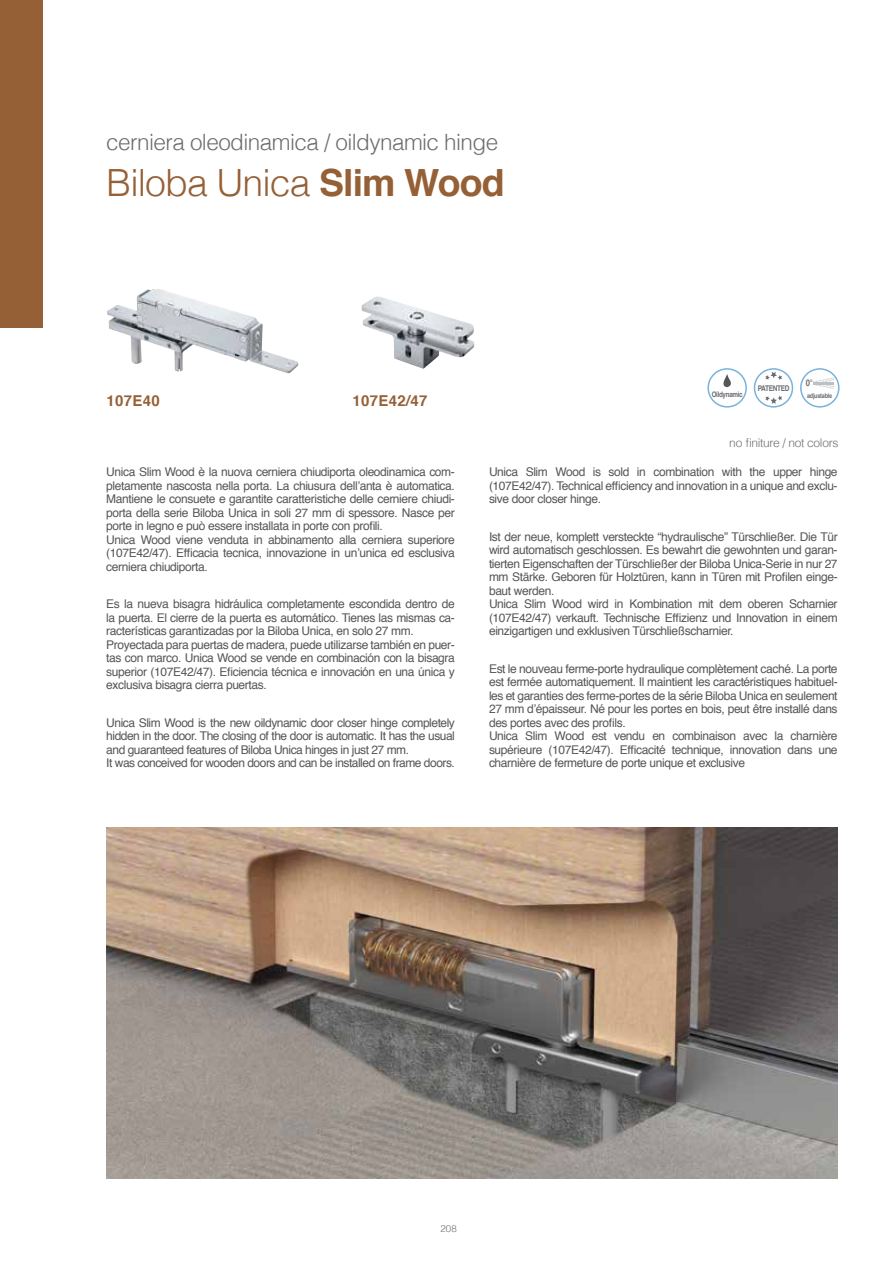
<style>
.page{position:relative;width:893px;height:1263px;background:#fff}
.page>*{position:absolute;margin:0;border:0;box-sizing:border-box;transform-origin:0 0}
.t1{font:300 37.5px "Helvetica";letter-spacing:-.025em;color:#966036}
.t2{font:300 22.5px "Helvetica";letter-spacing:-.025em;color:#6a6d70}
.t3{font:700 15px "Helvetica";letter-spacing:.02em;color:#966036}
.t4{font:12px/13.5px "Helvetica";letter-spacing:-.03em;color:#555659}
.t5{font:300 12px "Helvetica";letter-spacing:-.025em;color:#6a6d70}
.t6{font:300 9.75px "Helvetica";color:#6a6d70}
.t7{font:700 9.3px "Helvetica LT Std";color:#6a6d70;scale:.83 1}
.t8{font:700 7.8px "Helvetica LT Std";letter-spacing:-.05em;color:#6a6d70;scale:.83 1}
.t9{font:700 7.65px "Helvetica LT Std";letter-spacing:-.05em;color:#6a6d70;scale:.83 1}
.t10{font:700 6.6px "Helvetica LT Std";letter-spacing:-.04em;color:#6a6d70;scale:.83 1}
.s1{font-weight:700}
</style>
<div class="page">
<div style="left:0;top:0;width:43px;height:327px;background:#966036"></div>
<img style="left:106px;top:827px;width:732px;height:351px">
<svg style="left:765px;top:396px;width:17px;height:8px"></svg>
<svg style="left:765px;top:372px;width:17px;height:8px"></svg>
<div style="left:754px;top:368px;width:39px;height:40px;border:2px solid #79b2db;border-radius:50%"></div>
<svg style="left:813px;top:378px;width:21px;height:10px"></svg>
<div style="left:800px;top:368px;width:39px;height:40px;border:2px solid #79b2db;border-radius:50%"></div>
<svg style="left:723px;top:374px;width:8px;height:13px"></svg>
<div style="left:707px;top:368px;width:40px;height:40px;border:2px solid #79b2db;border-radius:50%"></div>
<img style="left:107px;top:289px;width:80px;height:83px">
<img style="left:361px;top:297px;width:75px;height:72px">
<h2 class="t2" style="left:106px;top:123px;width:393px">cerniera oleodinamica / oildynamic hinge</h2>
<h1 class="t1" style="left:106px;top:150px;width:400px">Biloba Unica <span class="s1">Slim Wood</span></h1>
<p class="t3" style="left:107px;top:389px;width:55px">107E40</p>
<p class="t3" style="left:353px;top:389px;width:76px">107E42/47</p>
<p class="t9" style="left:712px;top:389px;width:39px">Oildynamic</p>
<p class="t8" style="left:758px;top:384px;width:40px">PATENTED</p>
<p class="t7" style="left:806px;top:377px;width:10px">0°</p>
<p class="t10" style="left:807px;top:392px;width:32px">adjustable</p>
<p class="t5" style="left:729px;top:432px;width:111px">no finiture / not colors</p>
<p class="t4" style="left:106px;top:466px;width:350px">Unica Slim Wood è la nuova cerniera chiudiporta oleodinamica com&shy;pletamente nascosta nella porta. La chiusura dell’anta è automatica.<br>Mantiene le consuete e garantite caratteristiche delle cerniere chiudi&shy;porta della serie Biloba Unica in soli 27 mm di spessore. Nasce per porte in legno e può essere installata in porte con profili.<br>Unica Wood viene venduta in abbinamento alla cerniera superiore (107E42/47). Efficacia tecnica, innovazione in un’unica ed esclusiva cerniera chiudiporta.</p>
<p class="t4" style="left:106px;top:598px;width:350px">Es la nueva bisagra hidráulica completamente escondida dentro de la puerta. El cierre de la puerta es automático. Tienes las mismas ca&shy;racterísticas garantizadas por la Biloba Unica, en solo 27 mm.<br>Proyectada para puertas de madera, puede utilizarse también en puer&shy;tas con marco. Unica Wood se vende en combinación con la bisagra superior (107E42/47). Eficiencia técnica e innovación en una única y exclusiva bisagra cierra puertas.</p>
<p class="t4" style="left:106px;top:716px;width:350px">Unica Slim Wood is the new oildynamic door closer hinge completely hidden in the door. The closing of the door is automatic. It has the usual and guaranteed features of Biloba Unica hinges in just 27 mm.<br>It was conceived for wooden doors and can be installed on frame doors.</p>
<p class="t4" style="left:489px;top:466px;width:350px;text-align:justify">Unica Slim Wood is sold in combination with the upper hinge (107E42/47). Technical efficiency and innovation in a unique and exclu&shy;sive door closer hinge.</p>
<p class="t4" style="left:489px;top:530px;width:350px">Ist der neue, komplett versteckte “hydraulische” Türschließer. Die Tür wird automatisch geschlossen. Es bewahrt die gewohnten und garan&shy;tierten Eigenschaften der Türschließer der Biloba Unica-Serie in nur 27 mm Stärke. Geboren für Holztüren, kann in Türen mit Profilen einge&shy;baut werden.<br>Unica Slim Wood wird in Kombination mit dem oberen Scharnier (107E42/47) verkauft. Technische Effizienz und Innovation in einem einzigartigen und exklusiven Türschließscharnier.</p>
<p class="t4" style="left:489px;top:662px;width:350px">Est le nouveau ferme-porte hydraulique complètement caché. La porte est fermée automatiquement. Il maintient les caractéristiques habituel&shy;les et garanties des ferme-portes de la série Biloba Unica en seulement 27 mm d’épaisseur. Né pour les portes en bois, peut être installé dans des portes avec des profils.<br>Unica Slim Wood est vendu en combinaison avec la charnière supérieure (107E42/47). Efficacité technique, innovation dans une charnière de fermeture de porte unique et exclusive</p>
<p class="t6" style="left:440px;top:1220px;width:18px">208</p>
</div>
